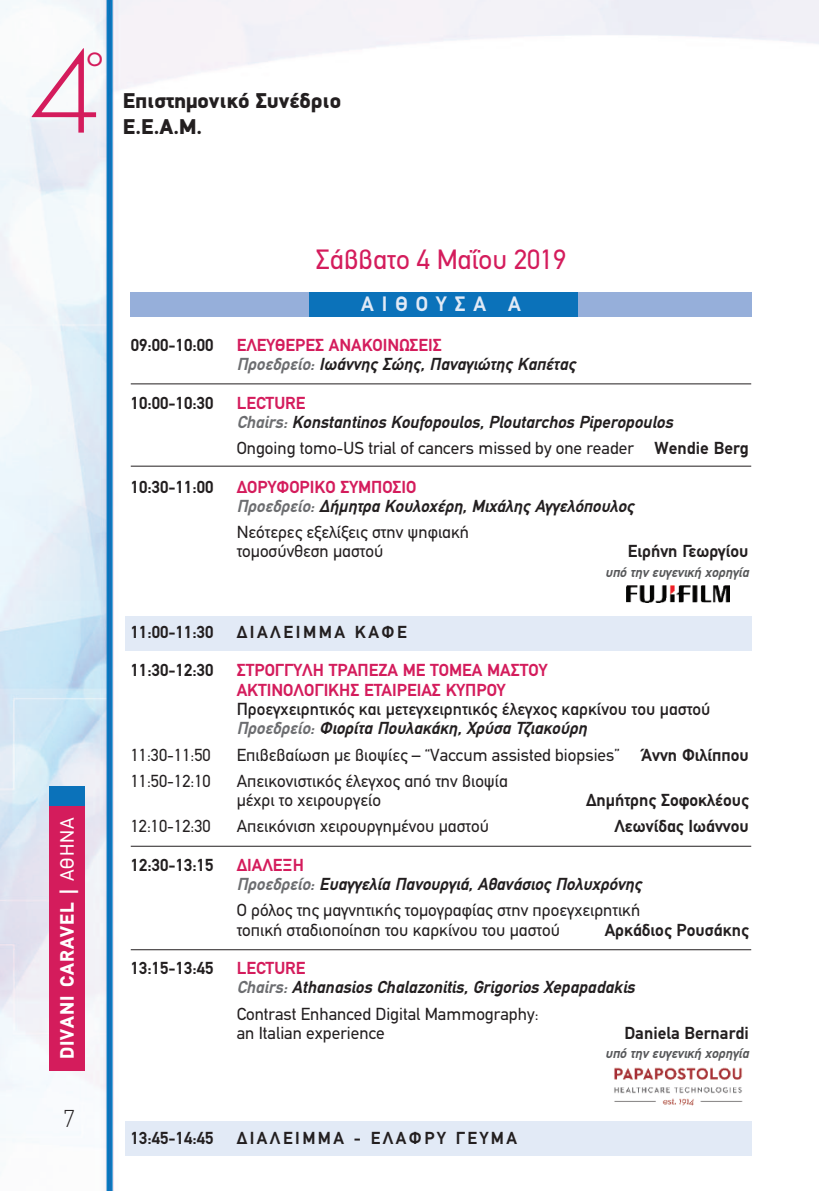
<style>
.page{position:relative;width:819px;height:1191px;background:#fff}
.page>*{position:absolute;margin:0;border:0;box-sizing:border-box;transform-origin:0 0}
.t1{font:300 107.98px "PF Futura Neu";color:#d41c5c;scale:1.06 1}
.t2{font:28.18px "PF Futura Neu";color:#d41c5c}
.t3{font:28px "PF Din Text";color:#d41c5c}
.t4{font:100 24.5px "PF Din Text";color:#231f20}
.t5{font:900 21.53px/25.9px "PF Din Display";color:#231f20}
.t6{font:700 21px "PF Din Text";letter-spacing:.38em;color:#e2eaf6}
.t7{font:900 19.43px "PF Din Text";letter-spacing:.06em;color:#fff}
.t8{font:17.5px/19.2px "PF Din Text";color:#231f20}
.t9{font:italic 700 17.5px/19.2px "PF Din Text";color:#231f20}
.t10{font:700 17.5px "PF Din Text";color:#231f20}
.t11{font:500 17.5px/19.2px "PF Din Text";color:#231f20}
.t12{font:700 17.5px/19.2px "PF Din Text";color:#d41c5c}
.t13{font:700 17.5px "PF Din Text";letter-spacing:.145em;color:#231f20}
.t14{font:italic 700 14px "PF Din Text";color:#57585a}
.s1{font-weight:400}
.s2{font-style:normal;color:#d41c5c}
.s3{color:#6c6d70}
.s4{font-weight:700}
.s5{font-weight:700;font-style:italic;color:#6c6d70}
.s6{font-weight:700;font-style:italic}
</style>
<div class="page">
<img style="left:0;top:0;width:819px;height:1191px">
<div style="left:50px;top:801px;width:35px;height:269px;background:#d41c5c"></div>
<div style="left:50px;top:786px;width:35px;height:20px;background:#0b72ba"></div>
<img style="left:612px;top:1066px;width:131px;height:41px">
<div style="left:131px;top:292px;width:620px;height:25px;background:#96afda"></div>
<div style="left:309px;top:292px;width:269px;height:25px;background:#0b72ba"></div>
<img style="left:626px;top:585px;width:103px;height:18px">
<div style="left:125px;top:616px;width:626px;height:35px;background:#e2eaf6"></div>
<div style="left:125px;top:1121px;width:626px;height:34px;background:#e2eaf6"></div>
<hr style="left:131px;top:383px;width:620px;height:1px;background:#231f20">
<hr style="left:131px;top:466px;width:620px;height:1px;background:#231f20">
<hr style="left:131px;top:845px;width:620px;height:1px;background:#231f20">
<hr style="left:131px;top:949px;width:620px;height:1px;background:#231f20">
<h1 class="t1" style="left:30px;top:24px;width:69px">4</h1>
<h2 class="t2" style="left:87px;top:37px;width:18px">o</h2>
<p class="t5" style="left:123px;top:87px;width:220px">Επιστημονικό Συνέδριο<br>Ε.Ε.Α.Μ.</p>
<p class="t7" style="left:55px;top:1059px;width:244px;rotate:-90deg">DIVANI CARAVEL | <span class="s1">ΑΘΗΝΑ</span></p>
<h3 class="t4" style="left:63px;top:1104px;width:12px">7</h3>
<h3 class="t3" style="left:316px;top:243px;width:252px">Σάββατο 4 Μαΐου 2019</h3>
<p class="t6" style="left:361px;top:291px;width:161px">ΑΙΘΟΥΣΑ A</p>
<p class="t10" style="left:131px;top:335px;width:84px">09:00-10:00</p>
<p class="t9" style="left:237px;top:335px;width:340px"><span class="s2">ΕΛΕΥΘΕΡΕΣ ΑΝΑΚΟΙΝΩΣΕΙΣ<br></span><span class="s3">Προεδρείο:</span> Ιωάννης Σώης, Παναγιώτης Καπέτας</p>
<p class="t10" style="left:131px;top:392px;width:84px">10:00-10:30</p>
<p class="t9" style="left:237px;top:393px;width:437px"><span class="s2">LECTURE<br></span><span class="s3">Chairs:</span> Konstantinos Koufopoulos, Ploutarchos Piperopoulos</p>
<p class="t8" style="left:237px;top:438px;width:513px">Ongoing tomo-US trial of cancers missed by one reader <span class="s4">Wendie Berg</span></p>
<p class="t10" style="left:131px;top:476px;width:84px">10:30-11:00</p>
<p class="t9" style="left:237px;top:477px;width:399px"><span class="s2">ΔΟΡΥΦΟΡΙΚΟ ΣΥΜΠΟΣΙΟ<br></span><span class="s3">Προεδρείο:</span> Δήμητρα Κουλοχέρη, Μιχάλης Αγγελόπουλος</p>
<p class="t8" style="left:237px;top:522px;width:234px">Νεότερες εξελίξεις στην ψηφιακή τομοσύνθεση μαστού</p>
<p class="t10" style="left:628px;top:541px;width:122px">Ειρήνη Γεωργίου</p>
<p class="t14" style="left:605px;top:564px;width:145px">υπό την ευγενική χορηγία</p>
<p class="t10" style="left:131px;top:622px;width:84px">11:00-11:30</p>
<p class="t13" style="left:237px;top:622px;width:172px">ΔΙΑΛΕΙΜΜΑ ΚΑΦΕ</p>
<p class="t10" style="left:131px;top:660px;width:84px">11:30-12:30</p>
<p class="t12" style="left:237px;top:661px;width:312px">ΣΤΡΟΓΓΥΛΗ ΤΡΑΠΕΖΑ ME ΤΟΜΕΑ ΜΑΣΤΟΥ<br>ΑΚΤΙΝΟΛΟΓΙΚΗΣ ΕΤΑΙΡΕΙΑΣ ΚΥΠΡΟΥ</p>
<p class="t11" style="left:237px;top:699px;width:475px">Προεγχειρητικός και μετεγχειρητικός έλεγχος καρκίνου του μαστού<br><span class="s5">Προεδρείο:</span> <span class="s6">Φιορίτα Πουλακάκη, Χρύσα Τζιακούρη</span></p>
<p class="t8" style="left:131px;top:745px;width:81px">11:30-11:50</p>
<p class="t8" style="left:237px;top:745px;width:513px">Επιβεβαίωση με βιοψίες – “Vaccum assisted biopsies” <span class="s4">Άννη Φιλίππου</span></p>
<p class="t8" style="left:131px;top:771px;width:81px">11:50-12:10</p>
<p class="t8" style="left:237px;top:771px;width:273px">Απεικονιστικός έλεγχος από την βιοψία μέχρι το χειρουργείο</p>
<p class="t10" style="left:586px;top:790px;width:164px">Δημήτρης Σοφοκλέους</p>
<p class="t8" style="left:131px;top:816px;width:81px">12:10-12:30</p>
<p class="t8" style="left:237px;top:816px;width:254px">Απεικόνιση χειρουργημένου μαστού</p>
<p class="t10" style="left:614px;top:816px;width:136px">Λεωνίδας Ιωάννου</p>
<p class="t10" style="left:131px;top:854px;width:84px">12:30-13:15</p>
<p class="t9" style="left:237px;top:855px;width:406px"><span class="s2">ΔΙΑΛΕΞΗ<br></span><span class="s3">Προεδρείο:</span> Ευαγγελία Πανουργιά, Αθανάσιος Πολυχρόνης</p>
<p class="t8" style="left:237px;top:900px;width:405px">Ο ρόλος της μαγνητικής τομογραφίας στην προεγχειρητική τοπική σταδιοποίηση του καρκίνου του μαστού</p>
<p class="t10" style="left:604px;top:919px;width:146px">Αρκάδιος Ρουσάκης</p>
<p class="t10" style="left:131px;top:958px;width:84px">13:15-13:45</p>
<p class="t9" style="left:237px;top:958px;width:399px"><span class="s2">LECTURE<br></span><span class="s3">Chairs:</span> Athanasios Chalazonitis, Grigorios Xepapadakis</p>
<p class="t8" style="left:237px;top:1004px;width:303px">Contrast Enhanced Digital Mammography: an Italian experience</p>
<p class="t10" style="left:624px;top:1022px;width:126px">Daniela Bernardi</p>
<p class="t14" style="left:605px;top:1045px;width:145px">υπό την ευγενική χορηγία</p>
<p class="t10" style="left:131px;top:1127px;width:84px">13:45-14:45</p>
<p class="t13" style="left:237px;top:1127px;width:282px">ΔΙΑΛΕΙΜΜΑ - ΕΛΑΦΡΥ ΓΕΥΜΑ</p>
</div>
